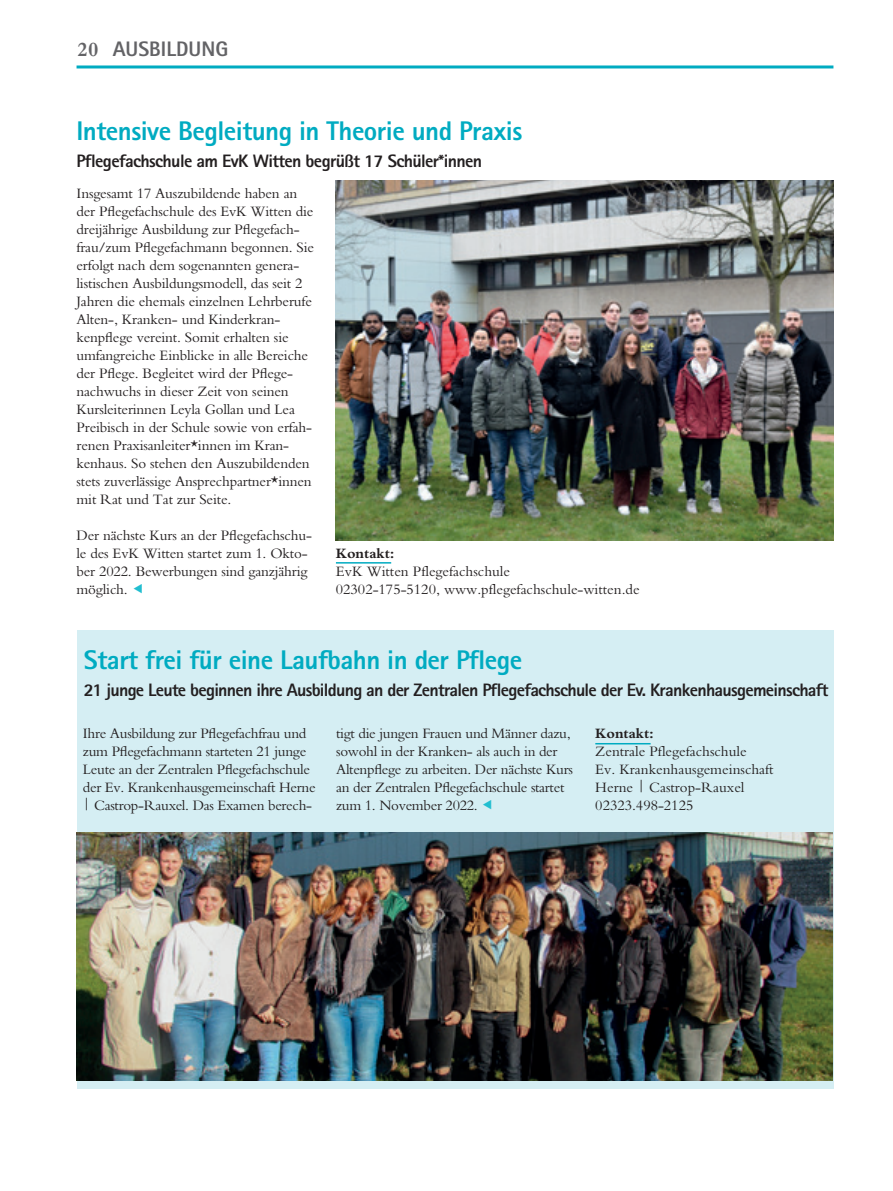
<style>
.page{position:relative;width:893px;height:1191px;background:#fff}
.page>*{position:absolute;margin:0;border:0;box-sizing:border-box;transform-origin:0 0}
.t1{font:800 27px "Rotis Sans Serif";letter-spacing:-.02em;color:#00abc1}
.t2{font:800 21px "Rotis Sans Serif";color:#636366}
.t3{font:700 21px "M Bembo";color:#636366}
.t4{font:800 18px "Rotis Sans Serif";letter-spacing:-.04em;color:#231f20}
.t5{font:15px/18px "M Bembo";letter-spacing:-.01em;color:#231f20}
.t6{font:700 15px "M Bembo";color:#231f20}
</style>
<div class="page">
<div style="left:77px;top:630px;width:756px;height:459px;background:#d5eef3"></div>
<hr style="left:77px;top:65px;width:756px;height:3px;background:#00abc1">
<hr style="left:336px;top:562px;width:55px;height:1px;background:#00abc1">
<img style="left:336px;top:180px;width:497px;height:360px">
<hr style="left:595px;top:743px;width:56px;height:1px;background:#00abc1">
<img style="left:77px;top:833px;width:755px;height:247px">
<p class="t3" style="left:78px;top:38px;width:22px">20</p>
<p class="t2" style="left:113px;top:36px;width:117px">AUSBILDUNG</p>
<p class="t1" style="left:77px;top:114px;width:447px">Intensive Begleitung in Theorie und Praxis</p>
<p class="t4" style="left:77px;top:150px;width:407px">Pflegefachschule am EvK Witten begrüßt 17 Schüler*innen</p>
<p class="t5" style="left:77px;top:184px;width:239px">Insgesamt 17 Auszubildende haben an der Pflegefachschule des EvK Witten die dreijährige Ausbildung zur Pflegefach&shy;frau/zum Pflegefachmann begonnen. Sie erfolgt nach dem sogenannten genera&shy;listischen Ausbildungsmodell, das seit 2<br>Jahren die ehemals einzelnen Lehrberufe Alten-, Kranken- und Kinderkran&shy;kenpflege vereint. Somit erhalten sie umfangreiche Einblicke in alle Bereiche der Pflege. Begleitet wird der Pflege&shy;nachwuchs in dieser Zeit von seinen Kursleiterinnen Leyla Gollan und Lea Preibisch in der Schule sowie von erfah&shy;renen Praxisanleiter*innen im Kran&shy;kenhaus. So stehen den Auszubildenden stets zuverlässige Ansprechpartner*innen mit Rat und Tat zur Seite.</p>
<p class="t5" style="left:77px;top:526px;width:237px">Der nächste Kurs an der Pflegefachschu&shy;le des EvK Witten startet zum 1. Okto&shy;ber 2022. Bewerbungen sind ganzjährig möglich.</p>
<p class="t6" style="left:336px;top:545px;width:60px">Kontakt:</p>
<p class="t5" style="left:336px;top:562px;width:176px">EvK Witten Pflegefachschule</p>
<p class="t5" style="left:336px;top:580px;width:305px">02302-175-5120, www.pflegefachschule-witten.de</p>
<p class="t1" style="left:84px;top:643px;width:440px">Start frei für eine Laufbahn in der Pflege</p>
<p class="t4" style="left:84px;top:679px;width:746px">21 junge Leute beginnen ihre Ausbildung an der Zentralen Pflegefachschule der Ev. Krankenhausgemeinschaft</p>
<p class="t5" style="left:83px;top:724px;width:234px">Ihre Ausbildung zur Pflegefachfrau und zum Pflegefachmann starteten 21 junge Leute an der Zentralen Pflegefachschule der Ev. Krankenhausgemeinschaft Herne | Castrop-Rauxel. Das Examen berech-</p>
<p class="t6" style="left:595px;top:725px;width:60px">Kontakt:</p>
<p class="t5" style="left:336px;top:724px;width:238px">tigt die jungen Frauen und Männer dazu, sowohl in der Kranken- als auch in der Altenpflege zu arbeiten. Der nächste Kurs an der Zentralen Pflegefachschule startet zum 1. November 2022.</p>
<p class="t5" style="left:595px;top:742px;width:180px">Zentrale Pflegefachschule<br>Ev. Krankenhausgemeinschaft<br>Herne | Castrop-Rauxel</p>
<p class="t5" style="left:595px;top:796px;width:100px">02323.498-2125</p>
</div>
